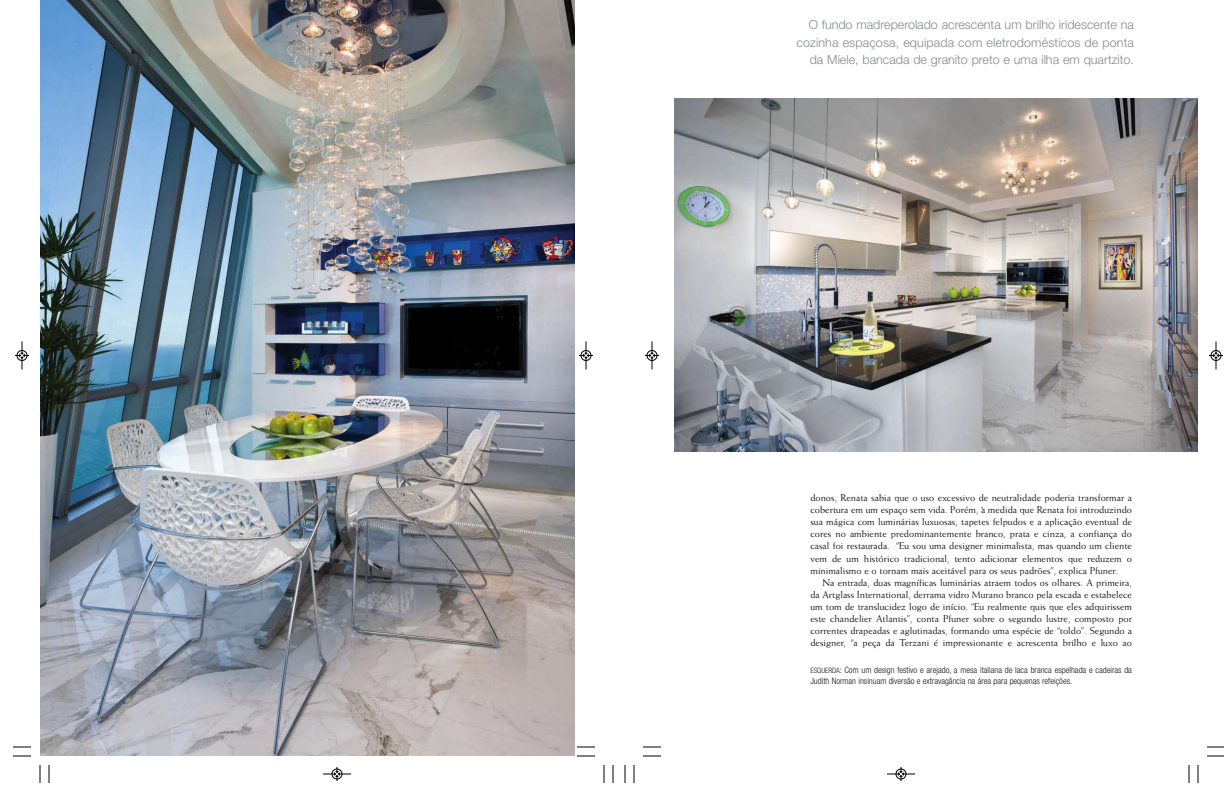
<style>
.page{position:relative;width:1224px;height:792px;background:#fff}
.page>*{position:absolute;margin:0;border:0;box-sizing:border-box;transform-origin:0 0}
.t1{font:300 12.5px/17.7px "Helvetica Neue";color:#858892;text-align:right}
.t2{font:10px/12.1px "Weiss";color:#1a1818;text-align:justify}
.t3{font:300 condensed 8.8px/11px "Helvetica Neue";color:#1a1818}
.s1{font-size:7.4px}
</style>
<div class="page">
<img style="left:40px;top:0;width:534px;height:756px">
<svg style="left:49px;top:765px;width:1px;height:18px"></svg>
<svg style="left:13px;top:747px;width:18px;height:1px"></svg>
<svg style="left:625px;top:765px;width:1px;height:18px"></svg>
<svg style="left:643px;top:747px;width:18px;height:1px"></svg>
<svg style="left:40px;top:765px;width:1px;height:18px"></svg>
<svg style="left:13px;top:756px;width:18px;height:1px"></svg>
<svg style="left:634px;top:765px;width:1px;height:18px"></svg>
<svg style="left:643px;top:756px;width:18px;height:1px"></svg>
<svg style="left:323px;top:767px;width:28px;height:14px"></svg>
<svg style="left:15px;top:342px;width:14px;height:28px"></svg>
<svg style="left:645px;top:342px;width:14px;height:28px"></svg>
<img style="left:675px;top:98px;width:523px;height:353px">
<svg style="left:613px;top:765px;width:1px;height:18px"></svg>
<svg style="left:577px;top:747px;width:18px;height:1px"></svg>
<svg style="left:1189px;top:765px;width:1px;height:18px"></svg>
<svg style="left:1207px;top:747px;width:17px;height:1px"></svg>
<svg style="left:604px;top:765px;width:1px;height:18px"></svg>
<svg style="left:577px;top:756px;width:18px;height:1px"></svg>
<svg style="left:1198px;top:765px;width:1px;height:18px"></svg>
<svg style="left:1207px;top:756px;width:17px;height:1px"></svg>
<svg style="left:887px;top:767px;width:28px;height:14px"></svg>
<svg style="left:579px;top:342px;width:14px;height:28px"></svg>
<svg style="left:1209px;top:342px;width:14px;height:28px"></svg>
<p class="t1" style="left:796px;top:15px;width:339px">O fundo madreperolado acrescenta um brilho iridescente na cozinha espaçosa, equipada com eletrodomésticos de ponta da Míele, bancada de granito preto e uma ilha em quartzito.</p>
<p class="t2" style="left:810px;top:492px;width:323px">donos, Renata sabia que o uso excessivo de neutralidade poderia transformar a cobertura em um espaço sem vida. Porém, à medida que Renata foi introduzindo sua mágica com luminárias luxuosas, tapetes felpudos e a aplicação eventual de cores no ambiente predominantemente branco, prata e cinza, a confiança do casal foi restaurada. “Eu sou uma designer minimalista, mas quando um cliente vem de um histórico tradicional, tento adicionar elementos que reduzem o minimalismo e o tornam mais aceitável para os seus padrões”, explica Pfuner.</p>
<p class="t2" style="left:810px;top:576px;width:323px;text-indent:12px">Na entrada, duas magníficas luminárias atraem todos os olhares. A primeira, da Artglass International, derrama vidro Murano branco pela escada e estabelece um tom de translucidez logo de início. “Eu realmente quis que eles adquirissem este chandelier Atlantis”, conta Pfuner sobre o segundo lustre, composto por correntes drapeadas e aglutinadas, formando uma espécie de “toldo”. Segundo a designer, “a peça da Terzani é impressionante e acrescenta brilho e luxo ao</p>
<p class="t3" style="left:810px;top:664px;width:323px"><span class="s1">ESQUERDA</span>: Com um design festivo e arejado, a mesa italiana de laca branca espelhada e cadeiras da<br>Judith Norman insinuam diversão e extravagância na área para pequenas refeições.</p>
</div>
